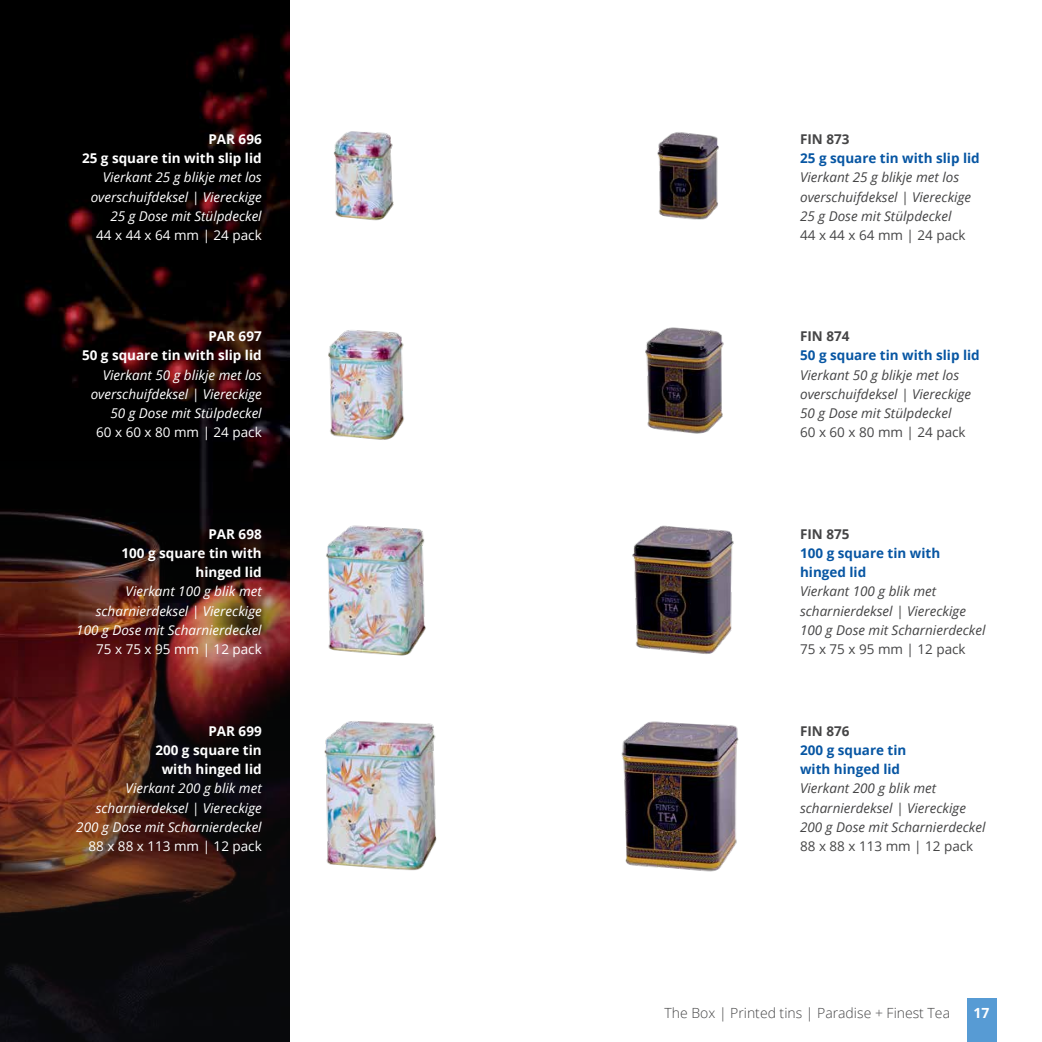
<style>
.page{position:relative;width:1042px;height:1042px;background:#fff}
.page>*{position:absolute;margin:0;border:0;box-sizing:border-box;transform-origin:0 0}
.t1{font:300 14px "Open Sans";color:#454546}
.t2{font:700 14px "Open Sans";color:#fff}
.t3{font:italic 13.47px/19.2px "Open Sans";color:#fff;text-align:right}
.t4{font:italic 13.47px/19.2px "Open Sans";color:#454546}
.t5{font:700 13.47px/19.2px "Open Sans";color:#fff;text-align:right}
.t6{font:700 13.47px/19.2px "Open Sans";color:#0756a3}
.t7{font:13.47px "Open Sans";color:#fff}
.t8{font:13.47px "Open Sans";color:#454546}
.t9{font:700 13.47px "Open Sans";color:#454546}
</style>
<div class="page">
<div style="left:966px;top:999px;width:30px;height:43px;background:#579bd4"></div>
<img style="left:0;top:0;width:289px;height:331px">
<img style="left:0;top:331px;width:289px;height:711px">
<img style="left:324px;top:721px;width:113px;height:150px">
<img style="left:326px;top:525px;width:100px;height:131px">
<img style="left:328px;top:330px;width:76px;height:110px">
<img style="left:333px;top:131px;width:61px;height:90px">
<img style="left:657px;top:132px;width:62px;height:88px">
<img style="left:645px;top:327px;width:79px;height:107px">
<img style="left:632px;top:525px;width:102px;height:129px">
<img style="left:621px;top:721px;width:118px;height:151px">
<p class="t5" style="left:82px;top:129px;width:181px">PAR 696<br>25 g square tin with slip lid</p>
<p class="t3" style="left:91px;top:167px;width:172px">Vierkant 25 g blikje met los overschuifdeksel | Viereckige<br>25 g Dose mit Stülpdeckel</p>
<p class="t7" style="left:96px;top:226px;width:167px">44 x 44 x 64 mm | 24 pack</p>
<p class="t5" style="left:82px;top:326px;width:181px">PAR 697<br>50 g square tin with slip lid</p>
<p class="t3" style="left:91px;top:365px;width:172px">Vierkant 50 g blikje met los overschuifdeksel | Viereckige<br>50 g Dose mit Stülpdeckel</p>
<p class="t7" style="left:96px;top:423px;width:167px">60 x 60 x 80 mm | 24 pack</p>
<p class="t5" style="left:122px;top:524px;width:142px">PAR 698<br>100 g square tin with hinged lid</p>
<p class="t3" style="left:76px;top:581px;width:187px">Vierkant 100 g blik met scharnierdeksel | Viereckige<br>100 g Dose mit Scharnierdeckel</p>
<p class="t7" style="left:96px;top:640px;width:167px">75 x 75 x 95 mm | 12 pack</p>
<p class="t5" style="left:155px;top:721px;width:108px">PAR 699<br>200 g square tin with hinged lid</p>
<p class="t3" style="left:76px;top:778px;width:187px">Vierkant 200 g blik met scharnierdeksel | Viereckige<br>200 g Dose mit Scharnierdeckel</p>
<p class="t7" style="left:88px;top:837px;width:175px">88 x 88 x 113 mm | 12 pack</p>
<p class="t9" style="left:800px;top:129px;width:51px">FIN 873</p>
<p class="t6" style="left:800px;top:148px;width:181px">25 g square tin with slip lid</p>
<p class="t4" style="left:800px;top:167px;width:172px">Vierkant 25 g blikje met los overschuifdeksel | Viereckige<br>25 g Dose mit Stülpdeckel</p>
<p class="t8" style="left:800px;top:226px;width:167px">44 x 44 x 64 mm | 24 pack</p>
<p class="t9" style="left:800px;top:327px;width:51px">FIN 874</p>
<p class="t6" style="left:800px;top:345px;width:181px">50 g square tin with slip lid</p>
<p class="t4" style="left:800px;top:365px;width:172px">Vierkant 50 g blikje met los overschuifdeksel | Viereckige<br>50 g Dose mit Stülpdeckel</p>
<p class="t8" style="left:800px;top:423px;width:167px">60 x 60 x 80 mm | 24 pack</p>
<p class="t9" style="left:800px;top:524px;width:51px">FIN 875</p>
<p class="t6" style="left:800px;top:543px;width:142px">100 g square tin with hinged lid</p>
<p class="t4" style="left:800px;top:581px;width:187px">Vierkant 100 g blik met scharnierdeksel | Viereckige<br>100 g Dose mit Scharnierdeckel</p>
<p class="t8" style="left:800px;top:640px;width:167px">75 x 75 x 95 mm | 12 pack</p>
<p class="t9" style="left:800px;top:721px;width:51px">FIN 876</p>
<p class="t6" style="left:800px;top:740px;width:108px">200 g square tin with hinged lid</p>
<p class="t4" style="left:800px;top:778px;width:187px">Vierkant 200 g blik met scharnierdeksel | Viereckige<br>200 g Dose mit Scharnierdeckel</p>
<p class="t8" style="left:800px;top:837px;width:175px">88 x 88 x 113 mm | 12 pack</p>
<p class="t1" style="left:664px;top:1003px;width:287px">The Box | Printed tins | Paradise + Finest Tea</p>
<p class="t2" style="left:973px;top:1003px;width:17px">17</p>
</div>
